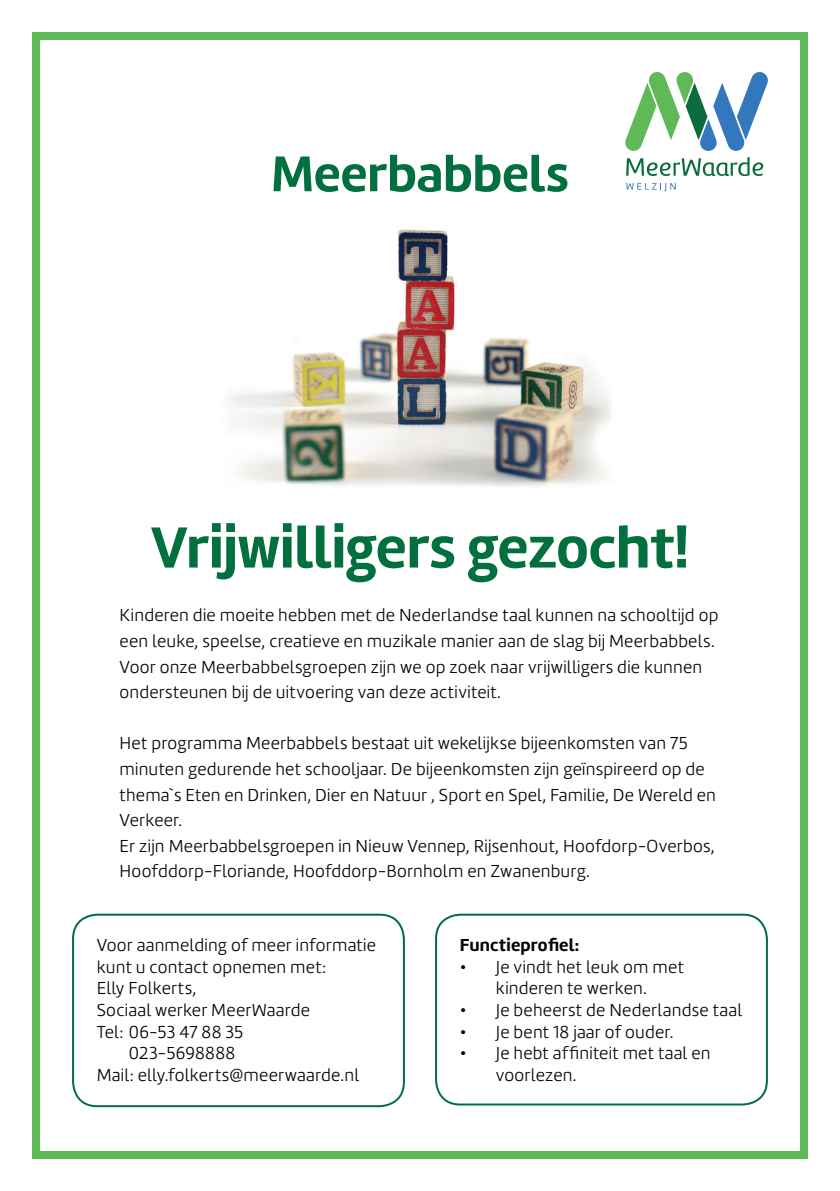
<style>
.page{position:relative;width:840px;height:1191px;background:#fff}
.page>*{position:absolute;margin:0;border:0;box-sizing:border-box;transform-origin:0 0}
.t1{font:700 60px "Amelia";letter-spacing:-.005em;color:#016f3e}
.t2{font:700 52px "Amelia";letter-spacing:-.005em;color:#016f3e}
.t3{font:300 18px/25.6px "Amelia";letter-spacing:.01em;color:#080302}
.t4{font:700 18px "Amelia";letter-spacing:.01em;color:#080302}
</style>
<div class="page">
<img style="left:229px;top:229px;width:382px;height:258px">
<svg style="left:625px;top:72px;width:142px;height:79px"></svg>
<svg style="left:626px;top:157px;width:136px;height:20px"></svg>
<svg style="left:626px;top:183px;width:49px;height:8px"></svg>
<div style="left:72px;top:913px;width:332px;height:194px;border:2px solid #016f3e;border-radius:24px"></div>
<div style="left:435px;top:913px;width:332px;height:192px;border:2px solid #016f3e;border-radius:24px"></div>
<div style="left:32px;top:32px;width:775px;height:1127px;border:8px solid #5eb956"></div>
<h2 class="t2" style="left:271px;top:143px;width:299px">Meerbabbels</h2>
<h1 class="t1" style="left:151px;top:512px;width:538px">Vrijwilligers gezocht!</h1>
<p class="t3" style="left:120px;top:602px;width:600px">Kinderen die moeite hebben met de Nederlandse taal kunnen na schooltijd op een leuke, speelse, creatieve en muzikale manier aan de slag bij Meerbabbels.<br>Voor onze Meerbabbelsgroepen zijn we op zoek naar vrijwilligers die kunnen ondersteunen bij de uitvoering van deze activiteit.</p>
<p class="t3" style="left:120px;top:730px;width:597px">Het programma Meerbabbels bestaat uit wekelijkse bijeenkomsten van 75 minuten gedurende het schooljaar. De bijeenkomsten zijn geïnspireerd op de thema`s Eten en Drinken, Dier en Natuur , Sport en Spel, Familie, De Wereld en Verkeer.<br>Er zijn Meerbabbelsgroepen in Nieuw Vennep, Rijsenhout, Hoofdorp-Overbos, Hoofddorp-Floriande, Hoofddorp-Bornholm en Zwanenburg.</p>
<p class="t3" style="left:97px;top:932px;width:281px">Voor aanmelding of meer informatie</p>
<p class="t3" style="left:97px;top:954px;width:231px">kunt u contact opnemen met:</p>
<p class="t3" style="left:97px;top:975px;width:101px">Elly Folkerts,</p>
<p class="t3" style="left:97px;top:997px;width:215px">Sociaal werker MeerWaarde</p>
<p class="t3" style="left:97px;top:1018px;width:148px">Tel: 06-53 47 88 35</p>
<p class="t3" style="left:129px;top:1040px;width:108px">023-5698888</p>
<p class="t3" style="left:97px;top:1062px;width:264px">Mail: elly.folkerts@meerwaarde.nl</p>
<p class="t4" style="left:459px;top:934px;width:121px">Functieprofiel:</p>
<p class="t3" style="left:459px;top:956px;width:225px;line-height:21.6px;text-align:center">• Je vindt het leuk om met kinderen te werken.</p>
<p class="t3" style="left:459px;top:997px;width:283px">• Je beheerst de Nederlandse taal</p>
<p class="t3" style="left:459px;top:1019px;width:215px">• Je bent 18 jaar of ouder.</p>
<p class="t3" style="left:495px;top:1042px;width:216px;line-height:21.6px;text-indent:-36px">• Je hebt affiniteit met taal en voorlezen.</p>
</div>
